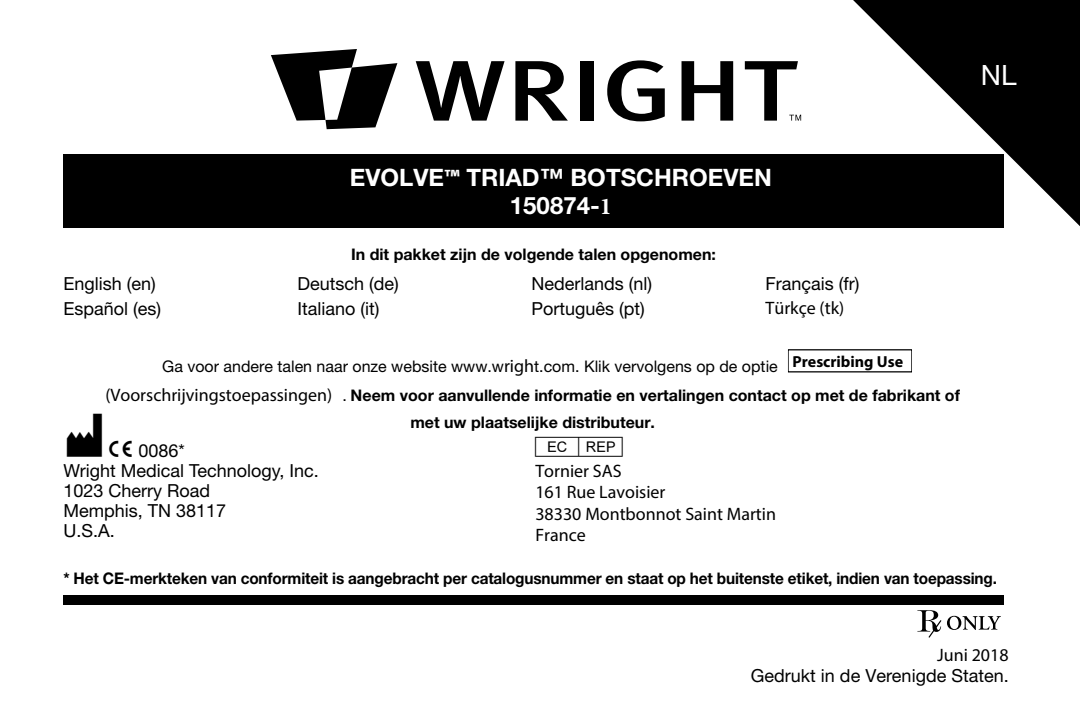
<style>
.page{position:relative;width:1080px;height:720px;background:#fff}
.page>*{position:absolute;margin:0;border:0;box-sizing:border-box;transform-origin:0 0}
.t1{font:48px "mdd en 980";color:#000}
.t2{font:28px "Helvetica Neue";color:#fff}
.t3{font:700 24px/28.8px "Helvetica Neue";color:#fff;text-align:center}
.t4{font:18px/20px "Helvetica Neue";color:#000}
.t5{font:18px/21.6px "Myriad Pro";color:#000}
.t6{font:16px/29.2px "Helvetica Neue";color:#000;text-align:center}
.t7{font:700 16px "Helvetica Neue";letter-spacing:-.01em;color:#000;scale:.96 1}
.t8{font:700 16px "Helvetica Neue";letter-spacing:-.01em;color:#000}
.s1{font-family:"Myriad Pro"}
.s2{font-family:"Minion Pro"}
.s3{font-family:"Myriad Pro";font-size:18px}
.s4{font-weight:700}
.s5{font-family:"mdd en 980"}
</style>
<div class="page">
<svg style="left:853px;top:0;width:227px;height:226px;fill:#000"></svg>
<div style="left:63px;top:154px;width:941px;height:74px;background:#000"></div>
<div style="left:788px;top:349px;width:124px;height:23px;border:1px solid #000"></div>
<div style="left:63px;top:595px;width:941px;height:10px;background:#000"></div>
<svg style="left:917px;top:610px;width:24px;height:28px"></svg>
<svg style="left:947px;top:616px;width:54px;height:14px"></svg>
<svg style="left:416px;top:61px;width:89px;height:60px"></svg>
<svg style="left:515px;top:61px;width:53px;height:60px"></svg>
<div style="left:580px;top:61px;width:13px;height:60px;background:#000"></div>
<svg style="left:607px;top:60px;width:58px;height:61px"></svg>
<svg style="left:682px;top:61px;width:51px;height:60px"></svg>
<svg style="left:271px;top:49px;width:126px;height:80px"></svg>
<svg style="left:745px;top:61px;width:56px;height:60px"></svg>
<h3 class="t3" style="left:350px;top:162px;width:423px">EVOLVE<span class="s1">™</span> TRIAD™ BOTSCHROEVEN<br>150874-<span class="s2">1</span></h3>
<p class="t8" style="left:351px;top:244px;width:366px">In dit pakket zijn de volgende talen opgenomen:</p>
<h2 class="t2" style="left:981px;top:59px;width:37px">NL</h2>
<p class="t4" style="left:63px;top:274px;width:94px">English (en)</p>
<p class="t4" style="left:297px;top:274px;width:103px">Deutsch (de)</p>
<p class="t4" style="left:532px;top:274px;width:122px">Nederlands (nl)</p>
<p class="t4" style="left:766px;top:274px;width:95px">Français (fr)</p>
<p class="t4" style="left:63px;top:299px;width:99px">Español (es)</p>
<p class="t4" style="left:297px;top:299px;width:83px">Italiano (it)</p>
<p class="t4" style="left:531px;top:299px;width:115px">Português (pt)</p>
<p class="t5" style="left:766px;top:297px;width:80px">Türkçe (tk)</p>
<p class="t6" style="left:105px;top:351px;width:856px">Ga voor andere talen naar onze website www.w<span class="s3">righ</span>t.com. Klik vervolgens op de optie <sup>Prescribing</sup> <sup>Use </sup><span class="s3">(Voorschrijvingstoepassingen)</span> . <span class="s4">Neem voor aanvullende informatie en vertalingen contact op met de fabrikant of</span></p>
<p class="t8" style="left:410px;top:413px;width:246px">met uw plaatselijke distributeur.</p>
<h1 class="t1" style="left:63px;top:413px;width:41px">M</h1>
<p class="t4" style="left:63px;top:461px;width:257px">Wright Medical Technology, Inc.</p>
<p class="t4" style="left:108px;top:441px;width:78px"><span class="s5">C</span> 0086*</p>
<h1 class="t1" style="left:531px;top:413px;width:99px">P</h1>
<p class="t5" style="left:535px;top:459px;width:242px">Tornier SAS<br>161 Rue Lavoisier<br>38330 Montbonnot Saint Martin<br>France</p>
<p class="t4" style="left:63px;top:481px;width:164px">1023 Cherry Road<br>Memphis, TN 38117<br>U.S.A.</p>
<p class="t7" style="left:63px;top:569px;width:974px">* Het CE-merkteken van conformiteit is aangebracht per catalogusnummer en staat op het buitenste etiket, indien van toepassing.</p>
<p class="t5" style="left:937px;top:644px;width:73px">Juni 2018</p>
<p class="t4" style="left:751px;top:665px;width:259px">Gedrukt in de Verenigde Staten.</p>
</div>
